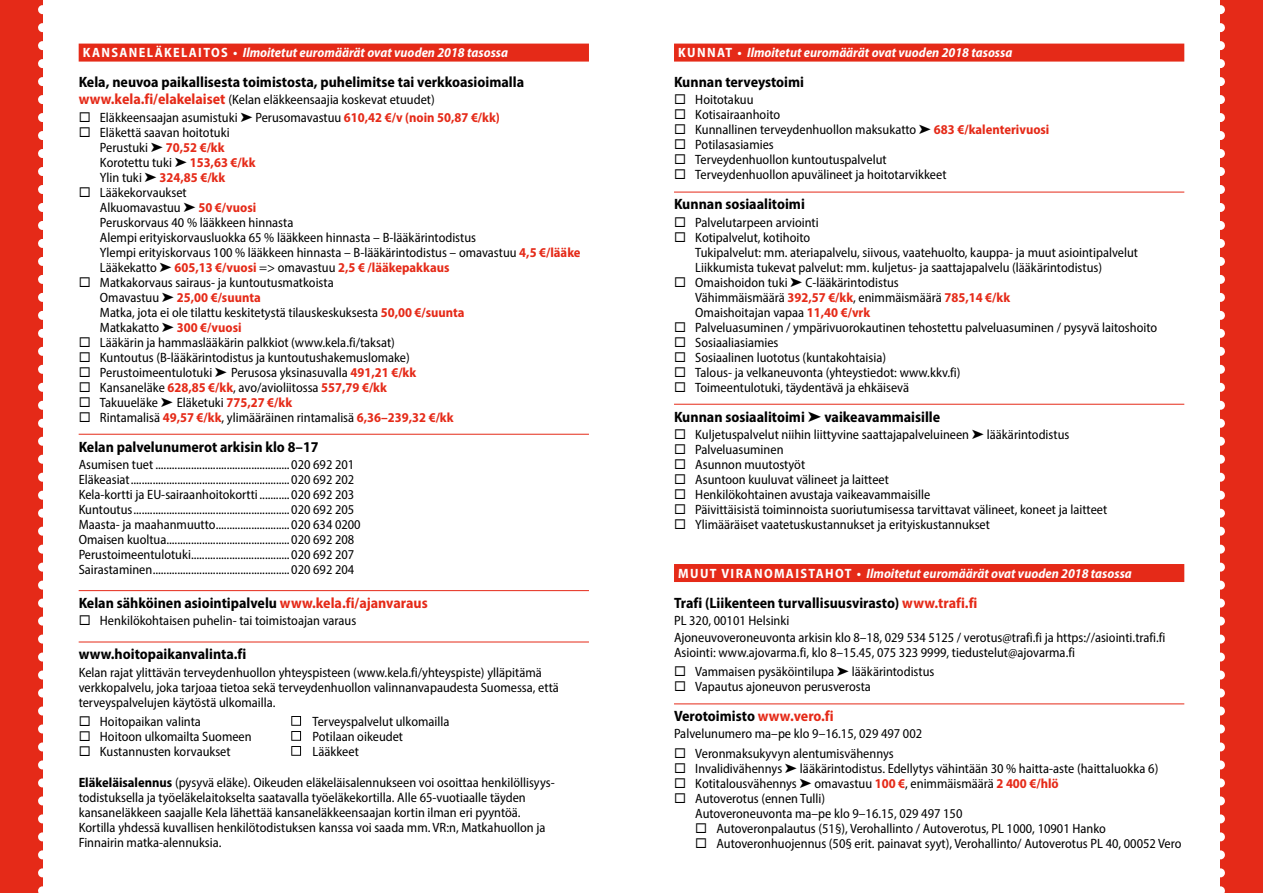
<style>
.page{position:relative;width:1263px;height:893px;background:#fff}
.page>*{position:absolute;margin:0;border:0;box-sizing:border-box;transform-origin:0 0}
.t1{font:700 semi-condensed 15px "Myriad Pro";color:#000}
.t2{font:semi-condensed 13.5px/15px "Myriad Pro";color:#000}
.t3{font:italic 700 semi-condensed 13.5px "Myriad Pro";color:#fff}
.s1{font-style:normal}
.s2{font-weight:700;font-size:15px;color:#e52a18}
.s3{font-weight:700;color:#e52a18}
.s4{color:#e52a18}
.s5{font-weight:700}
</style>
<div class="page">
<div style="left:79px;top:44px;width:510px;height:18px;background:#e52a18"></div>
<hr style="left:79px;top:434px;width:510px;height:1px;background:#e52a18">
<hr style="left:79px;top:590px;width:510px;height:1px;background:#e52a18">
<hr style="left:79px;top:642px;width:510px;height:1px;background:#e52a18">
<svg style="left:291px;top:716px;width:10px;height:40px"></svg>
<div style="left:674px;top:44px;width:510px;height:18px;background:#e52a18"></div>
<hr style="left:674px;top:192px;width:510px;height:1px;background:#e52a18">
<hr style="left:674px;top:404px;width:510px;height:1px;background:#e52a18">
<div style="left:674px;top:564px;width:510px;height:18px;background:#e52a18"></div>
<hr style="left:674px;top:703px;width:510px;height:1px;background:#e52a18">
<div style="left:0;top:0;width:43px;height:893px;background:#e52a18"></div>
<svg style="left:38px;top:10px;width:5px;height:883px"></svg>
<div style="left:1220px;top:0;width:43px;height:893px;background:#e52a18"></div>
<svg style="left:1220px;top:10px;width:5px;height:883px"></svg>
<p class="t3" style="left:83px;top:44px;width:427px"><span class="s1">KANSANELÄKELAITOS •</span> Ilmoitetut euromäärät ovat vuoden 2018 tasossa</p>
<p class="t1" style="left:79px;top:73px;width:447px">Kela, neuvoa paikallisesta toimistosta, puhelimitse tai verkkoasioimalla</p>
<p class="t2" style="left:100px;top:91px;width:401px;line-height:17.1px;text-indent:-21px"><span class="s2">www.kela.fi/elakelaiset</span> (Kelan eläkkeensaajia koskevat etuudet)<br>Eläkkeensaajan asumistuki ➤ Perusomavastuu <span class="s3">610,42 €/v (noin 50,87 €/kk)</span></p>
<p class="t2" style="left:100px;top:124px;width:482px">Eläkettä saavan hoitotuki<br>Perustuki ➤ <span class="s3">70,52 €/kk<br></span>Korotettu tuki ➤ <span class="s3">153,63 €/kk<br></span>Ylin tuki ➤ <span class="s3">324,85 €/kk<br></span>Lääkekorvaukset<br>Alkuomavastuu ➤ <span class="s3">50 €/vuosi<br></span>Peruskorvaus 40 % lääkkeen hinnasta<br>Alempi erityiskorvausluokka 65 % lääkkeen hinnasta – B-lääkärintodistus<br>Ylempi erityiskorvaus 100 % lääkkeen hinnasta – B-lääkärintodistus – omavastuu <span class="s3">4,5 €/lääke </span>Lääkekatto ➤ <span class="s3">605,13 €/vuosi</span> =&gt; omavastuu <span class="s3">2,5 € /lääkepakkaus<br></span>Matkakorvaus sairaus- ja kuntoutusmatkoista<br>Omavastuu ➤ <span class="s3">25,00 €/suunta<br></span>Matka, jota ei ole tilattu keskitetystä tilauskeskuksesta <span class="s3">50,00 €/suunta<br></span>Matkakatto ➤ <span class="s3">300 €/vuosi<br></span>Lääkärin ja hammaslääkärin palkkiot (www.kela.fi/taksat)<br>Kuntoutus (B-lääkärintodistus ja kuntoutushakemuslomake)<br>Perustoimeentulotuki ➤ Perusosa yksinasuvalla <span class="s3">491,21 €/kk<br></span>Kansaneläke <span class="s3">628,85 €/kk</span>, avo/avioliitossa <span class="s3">557,79 €/kk<br></span>Takuueläke ➤ Eläketuki <span class="s3">775,27 €/kk<br></span>Rintamalisä <span class="s3">49,57 €/kk</span>, ylimääräinen rintamalisä <span class="s3">6,36–239,32 €/kk</span></p>
<p class="t1" style="left:79px;top:437px;width:241px">Kelan palvelunumerot arkisin klo 8–17</p>
<p class="t2" style="left:79px;top:456px;width:284px">Asumisen tuet .................................................020 692 201<br>Eläkeasiat..........................................................020 692 202<br>Kela-kortti ja EU-sairaanhoitokortti ...........020 692 203<br>Kuntoutus.........................................................020 692 205<br>Maasta- ja maahanmuutto...........................020 634 0200<br>Omaisen kuoltua.............................................020 692 208<br>Perustoimeentulotuki....................................020 692 207<br>Sairastaminen..................................................020 692 204</p>
<p class="t1" style="left:79px;top:593px;width:351px">Kelan sähköinen asiointipalvelu <span class="s4">www.kela.fi/ajanvaraus</span></p>
<p class="t2" style="left:100px;top:613px;width:258px">Henkilökohtaisen puhelin- tai toimistoajan varaus</p>
<p class="t1" style="left:79px;top:645px;width:169px">www.hoitopaikanvalinta.fi</p>
<p class="t2" style="left:79px;top:664px;width:482px">Kelan rajat ylittävän terveydenhuollon yhteyspisteen (www.kela.fi/yhteyspiste) ylläpitämä verkkopalvelu, joka tarjoaa tietoa sekä terveydenhuollon valinnanvapaudesta Suomessa, että terveyspalvelujen käytöstä ulkomailla.</p>
<p class="t2" style="left:100px;top:713px;width:103px">Hoitopaikan valinta</p>
<p class="t2" style="left:313px;top:714px;width:139px">Terveyspalvelut ulkomailla</p>
<p class="t2" style="left:100px;top:729px;width:153px">Hoitoon ulkomailta Suomeen</p>
<p class="t2" style="left:313px;top:729px;width:92px">Potilaan oikeudet</p>
<p class="t2" style="left:100px;top:744px;width:132px">Kustannusten korvaukset</p>
<p class="t2" style="left:313px;top:744px;width:48px">Lääkkeet</p>
<p class="t2" style="left:79px;top:774px;width:477px"><span class="s5">Eläkeläisalennus</span> (pysyvä eläke). Oikeuden eläkeläisalennukseen voi osoittaa henkilöllisyys&shy;todistuksella ja työeläkelaitokselta saatavalla työeläkekortilla. Alle 65-vuotiaalle täyden kansaneläkkeen saajalle Kela lähettää kansaneläkkeensaajan kortin ilman eri pyyntöä.<br>Kortilla yhdessä kuvallisen henkilötodistuksen kanssa voi saada mm. VR:n, Matkahuollon ja Finnairin matka-alennuksia.</p>
<p class="t3" style="left:678px;top:44px;width:336px"><span class="s1">KUNNAT •</span> Ilmoitetut euromäärät ovat vuoden 2018 tasossa</p>
<p class="t1" style="left:674px;top:73px;width:132px">Kunnan terveystoimi</p>
<p class="t2" style="left:695px;top:92px;width:356px">Hoitotakuu<br>Kotisairaanhoito<br>Kunnallinen terveydenhuollon maksukatto ➤ <span class="s3">683 €/kalenterivuosi </span>Potilasasiamies<br>Terveydenhuollon kuntoutuspalvelut<br>Terveydenhuollon apuvälineet ja hoitotarvikkeet</p>
<p class="t1" style="left:674px;top:195px;width:132px">Kunnan sosiaalitoimi</p>
<p class="t2" style="left:695px;top:214px;width:463px">Palvelutarpeen arviointi<br>Kotipalvelut, kotihoito<br>Tukipalvelut: mm. ateriapalvelu, siivous, vaatehuolto, kauppa- ja muut asiointipalvelut Liikkumista tukevat palvelut: mm. kuljetus- ja saattajapalvelu (lääkärintodistus)<br>Omaishoidon tuki ➤ C-lääkärintodistus<br>Vähimmäismäärä <span class="s3">392,57 €/kk</span>, enimmäismäärä <span class="s3">785,14 €/kk<br></span>Omaishoitajan vapaa <span class="s3">11,40 €/vrk<br></span>Palveluasuminen / ympärivuorokautinen tehostettu palveluasuminen / pysyvä laitoshoito Sosiaaliasiamies<br>Sosiaalinen luototus (kuntakohtaisia)<br>Talous- ja velkaneuvonta (yhteystiedot: www.kkv.fi)<br>Toimeentulotuki, täydentävä ja ehkäisevä</p>
<p class="t1" style="left:674px;top:407px;width:268px">Kunnan sosiaalitoimi ➤ vaikeavammaisille</p>
<p class="t2" style="left:695px;top:426px;width:413px">Kuljetuspalvelut niihin liittyvine saattajapalveluineen ➤ lääkärintodistus Palveluasuminen<br>Asunnon muutostyöt<br>Asuntoon kuuluvat välineet ja laitteet<br>Henkilökohtainen avustaja vaikeavammaisille<br>Päivittäisistä toiminnoista suoriutumisessa tarvittavat välineet, koneet ja laitteet Ylimääräiset vaatetuskustannukset ja erityiskustannukset</p>
<p class="t3" style="left:678px;top:565px;width:455px"><span class="s1">MUUT VIRANOMAISTAHOT •</span> Ilmoitetut euromäärät ovat vuoden 2018 tasossa</p>
<p class="t1" style="left:674px;top:593px;width:305px">Trafi (Liikenteen turvallisuusvirasto) <span class="s4">www.trafi.fi</span></p>
<p class="t2" style="left:674px;top:612px;width:493px;line-height:17.1px">PL 320, 00101 Helsinki<br>Ajoneuvoveroneuvonta arkisin klo 8–18, 029 534 5125 / verotus@trafi.fi ja https://asiointi.trafi.fi</p>
<p class="t2" style="left:695px;top:643px;width:381px;line-height:19.2px;text-indent:-21px">Asiointi: www.ajovarma.fi, klo 8–15.45, 075 323 9999, tiedustelut@ajovarma.fi<br>Vammaisen pysäköintilupa ➤ lääkärintodistus</p>
<p class="t2" style="left:695px;top:679px;width:177px">Vapautus ajoneuvon perusverosta</p>
<p class="t1" style="left:674px;top:707px;width:161px">Verotoimisto <span class="s4">www.vero.fi</span></p>
<p class="t2" style="left:674px;top:724px;width:250px;line-height:19.2px;text-align:center">Palvelunumero ma–pe klo 9–16.15, 029 497 002<br>Veronmaksukyvyn alentumisvähennys</p>
<p class="t2" style="left:695px;top:760px;width:465px">Invalidivähennys ➤ lääkärintodistus. Edellytys vähintään 30 % haitta-aste (haittaluokka 6)</p>
<p class="t2" style="left:695px;top:775px;width:365px">Kotitalousvähennys ➤ omavastuu <span class="s3">100 €</span>, enimmäismäärä <span class="s3">2 400 €/hlö</span></p>
<p class="t2" style="left:695px;top:790px;width:131px">Autoverotus (ennen Tulli)</p>
<p class="t2" style="left:695px;top:805px;width:269px">Autoveroneuvonta ma–pe klo 9–16.15, 029 497 150</p>
<p class="t2" style="left:716px;top:820px;width:391px">Autoveronpalautus (51§), Verohallinto / Autoverotus, PL 1000, 10901 Hanko</p>
<p class="t2" style="left:716px;top:835px;width:466px">Autoveronhuojennus (50§ erit. painavat syyt), Verohallinto/ Autoverotus PL 40, 00052 Vero</p>
</div>
